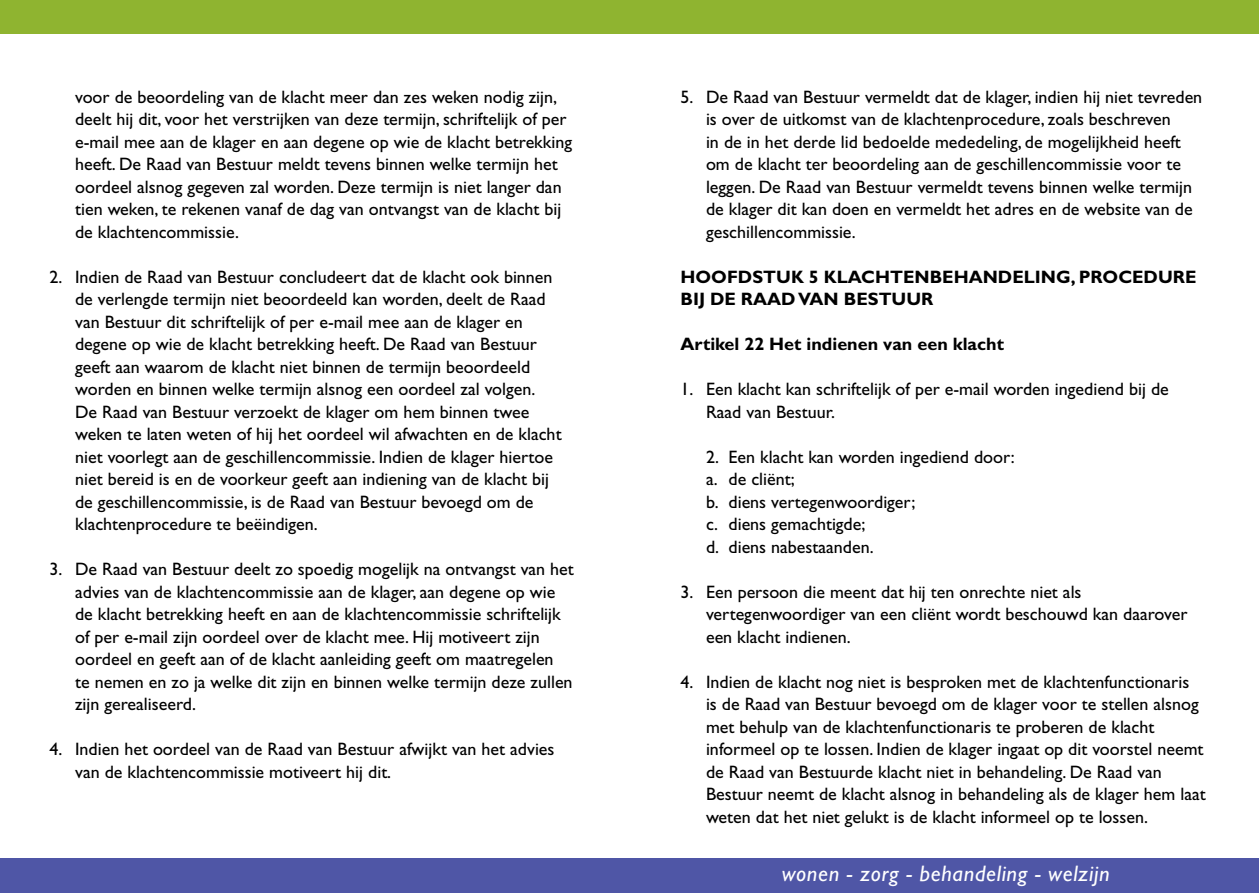
<style>
.page{position:relative;width:1259px;height:893px;background:#fff}
.page>*{position:absolute;margin:0;border:0;box-sizing:border-box;transform-origin:0 0}
.t1{font:italic 22.5px "Gill Sans Std";letter-spacing:.03em;color:#fff}
.t2{font:18px/22.5px "Gill Sans Std";color:#000}
.t3{font:700 18px/22.5px "Gill Sans Std";color:#000}
</style>
<div class="page">
<div style="left:0;top:0;width:1259px;height:34px;background:#8fb430"></div>
<div style="left:0;top:859px;width:1259px;height:34px;background:#4f56a6"></div>
<p class="t2" style="left:75px;top:85px;width:498px">voor de beoordeling van de klacht meer dan zes weken nodig zijn, deelt hij dit, voor het verstrijken van deze termijn, schriftelijk of per e-mail mee aan de klager en aan degene op wie de klacht betrekking heeft. De Raad van Bestuur meldt tevens binnen welke termijn het oordeel alsnog gegeven zal worden. Deze termijn is niet langer dan tien weken, te rekenen vanaf de dag van ontvangst van de klacht bij de klachtencommissie.</p>
<p class="t2" style="left:75px;top:265px;width:488px;text-indent:-26px">2. Indien de Raad van Bestuur concludeert dat de klacht ook binnen de verlengde termijn niet beoordeeld kan worden, deelt de Raad van Bestuur dit schriftelijk of per e-mail mee aan de klager en degene op wie de klacht betrekking heeft. De Raad van Bestuur geeft aan waarom de klacht niet binnen de termijn beoordeeld worden en binnen welke termijn alsnog een oordeel zal volgen.<br>De Raad van Bestuur verzoekt de klager om hem binnen twee weken te laten weten of hij het oordeel wil afwachten en de klacht niet voorlegt aan de geschillencommissie. Indien de klager hiertoe niet bereid is en de voorkeur geeft aan indiening van de klacht bij de geschillencommissie, is de Raad van Bestuur bevoegd om de klachtenprocedure te beëindigen.</p>
<p class="t2" style="left:75px;top:558px;width:500px;text-indent:-26px">3. De Raad van Bestuur deelt zo spoedig mogelijk na ontvangst van het advies van de klachtencommissie aan de klager, aan degene op wie de klacht betrekking heeft en aan de klachtencommissie schriftelijk of per e-mail zijn oordeel over de klacht mee. Hij motiveert zijn oordeel en geeft aan of de klacht aanleiding geeft om maatregelen<br>te nemen en zo ja welke dit zijn en binnen welke termijn deze zullen zijn gerealiseerd.</p>
<p class="t2" style="left:75px;top:738px;width:481px;text-indent:-26px">4. Indien het oordeel van de Raad van Bestuur afwijkt van het advies van de klachtencommissie motiveert hij dit.</p>
<p class="t2" style="left:706px;top:85px;width:498px;text-indent:-26px">5. De Raad van Bestuur vermeldt dat de klager, indien hij niet tevreden is over de uitkomst van de klachtenprocedure, zoals beschreven<br>in de in het derde lid bedoelde mededeling, de mogelijkheid heeft om de klacht ter beoordeling aan de geschillencommissie voor te leggen. De Raad van Bestuur vermeldt tevens binnen welke termijn de klager dit kan doen en vermeldt het adres en de website van de geschillencommissie.</p>
<p class="t3" style="left:680px;top:265px;width:517px">HOOFDSTUK 5 KLACHTENBEHANDELI NG, PROCEDURE<br>BIJ DE RAA</p>
<p class="t3" style="left:781px;top:288px;width:154px">D VAN BESTUUR</p>
<p class="t3" style="left:680px;top:333px;width:325px">ARTIKEL 22 HET INDIENEN VAN EEN KLACHT</p>
<p class="t2" style="left:706px;top:378px;width:464px;text-indent:-26px">1. Een klacht kan schriftelijk of per e-mail worden ingediend bij de<br>Raad van Bestuur.</p>
<p class="t2" style="left:706px;top:445px;width:310px">2. Een klacht kan worden ingediend door: a. de cliënt;<br>b. diens vertegenwoordiger;<br>c. diens gemachtigde;<br>d. diens nabestaanden.</p>
<p class="t2" style="left:706px;top:580px;width:483px;text-indent:-26px">3. Een persoon die meent dat hij ten onrechte niet als vertegenwoordiger van een cliënt wordt beschouwd kan daarover een klacht indienen.</p>
<p class="t2" style="left:706px;top:670px;width:501px;text-indent:-26px">4. Indien de klacht nog niet is besproken met de klachtenfunctionaris<br>is de Raad van Bestuur bevoegd om de klager voor te stellen alsnog met behulp van de klachtenfunctionaris te proberen de klacht informeel op te lossen. Indien de klager ingaat op dit voorstel neemt de Raad van Bestuurde klacht niet in behandeling. De Raad van Bestuur neemt de klacht alsnog in behandeling als de klager hem laat weten dat het niet gelukt is de klacht informeel op te lossen.</p>
<p class="t1" style="left:781px;top:861px;width:329px">wonen - zorg - behandeling - welzijn</p>
</div>
